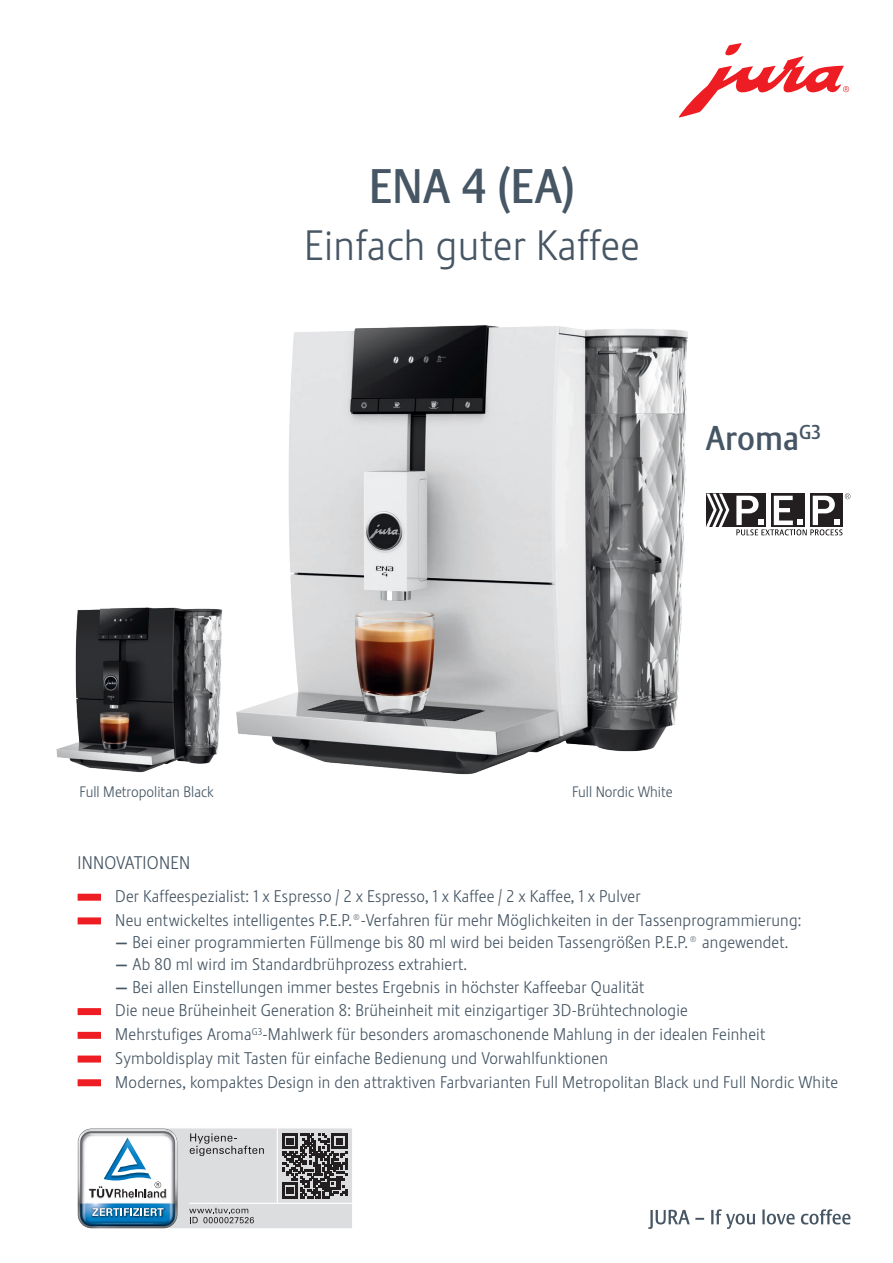
<style>
.page{position:relative;width:893px;height:1263px;background:#fff}
.page>*{position:absolute;margin:0;border:0;box-sizing:border-box;transform-origin:0 0}
.t1{font:500 48px "Stalemate LF";color:#465664}
.t2{font:300 42px "Stalemate LF";letter-spacing:.01em;color:#465664}
.t3{font:500 34.05px "Stalemate LF";color:#465664}
.t4{font:300 18.15px "Stalemate LF";letter-spacing:.01em;color:#465664}
.t5{font:300 16.8px/23.7px "Stalemate LF";letter-spacing:.01em;color:#465664}
.t6{font:300 15px "Stalemate LF";color:#465664}
.s1{font-weight:500}
</style>
<div class="page">
<img style="left:237px;top:325px;width:501px;height:450px">
<div style="left:78px;top:894px;width:23px;height:7px;background:#ee1d23"></div>
<div style="left:78px;top:917px;width:23px;height:7px;background:#ee1d23"></div>
<div style="left:78px;top:1008px;width:23px;height:7px;background:#ee1d23"></div>
<div style="left:78px;top:1032px;width:23px;height:7px;background:#ee1d23"></div>
<div style="left:78px;top:1055px;width:23px;height:7px;background:#ee1d23"></div>
<div style="left:78px;top:1079px;width:23px;height:7px;background:#ee1d23"></div>
<svg style="left:679px;top:43px;width:170px;height:74px"></svg>
<svg style="left:648px;top:1209px;width:202px;height:20px"></svg>
<svg style="left:77px;top:1128px;width:275px;height:101px"></svg>
<div style="left:706px;top:494px;width:60px;height:33px;background:#231f20"></div>
<svg style="left:706px;top:494px;width:23px;height:33px"></svg>
<svg style="left:736px;top:493px;width:114px;height:42px"></svg>
<img style="left:56px;top:607px;width:181px;height:166px">
<h1 class="t1" style="left:369px;top:157px;width:208px">ENA 4 (EA)</h1>
<h2 class="t2" style="left:304px;top:221px;width:337px">Einfach guter Kaffee</h2>
<h3 class="t3" style="left:706px;top:418px;width:116px">Aroma<sup>G3</sup></h3>
<p class="t6" style="left:80px;top:782px;width:136px">Full Metropolitan Black</p>
<p class="t6" style="left:572px;top:782px;width:102px">Full Nordic White</p>
<p class="t4" style="left:78px;top:851px;width:114px">INNOVATIONEN</p>
<p class="t5" style="left:115px;top:884px;width:688px">Der Kaffeespezialist: 1 x Espresso / 2 x Espresso, 1 x Kaffee / 2 x Kaffee, 1 x Pulver<br>Neu entwickeltes intelligentes P.E.P.®-Verfahren für mehr Möglichkeiten in der Tassenprogrammierung:</p>
<p class="t5" style="left:115px;top:930px;width:675px"><span class="s1">–</span> Bei einer programmierten Füllmenge bis 80 ml wird bei beiden Tassengrößen P.E.P.® angewendet.</p>
<p class="t5" style="left:115px;top:953px;width:353px"><span class="s1">–</span> Ab 80 ml wird im Standardbrühprozess extrahiert.</p>
<p class="t5" style="left:115px;top:975px;width:724px"><span class="s1">–</span> Bei allen Einstellungen immer bestes Ergebnis in höchster Kaffeebar Qualität<br>Die neue Brüheinheit Generation 8: Brüheinheit mit einzigartiger 3D-Brühtechnologie<br>Mehrstufiges Aroma<sup>G3</sup>-Mahlwerk für besonders aromaschonende Mahlung in der idealen Feinheit Symboldisplay mit Tasten für einfache Bedienung und Vorwahlfunktionen<br>Modernes, kompaktes Design in den attraktiven Farbvarianten Full Metropolitan Black und Full Nordic White</p>
</div>
